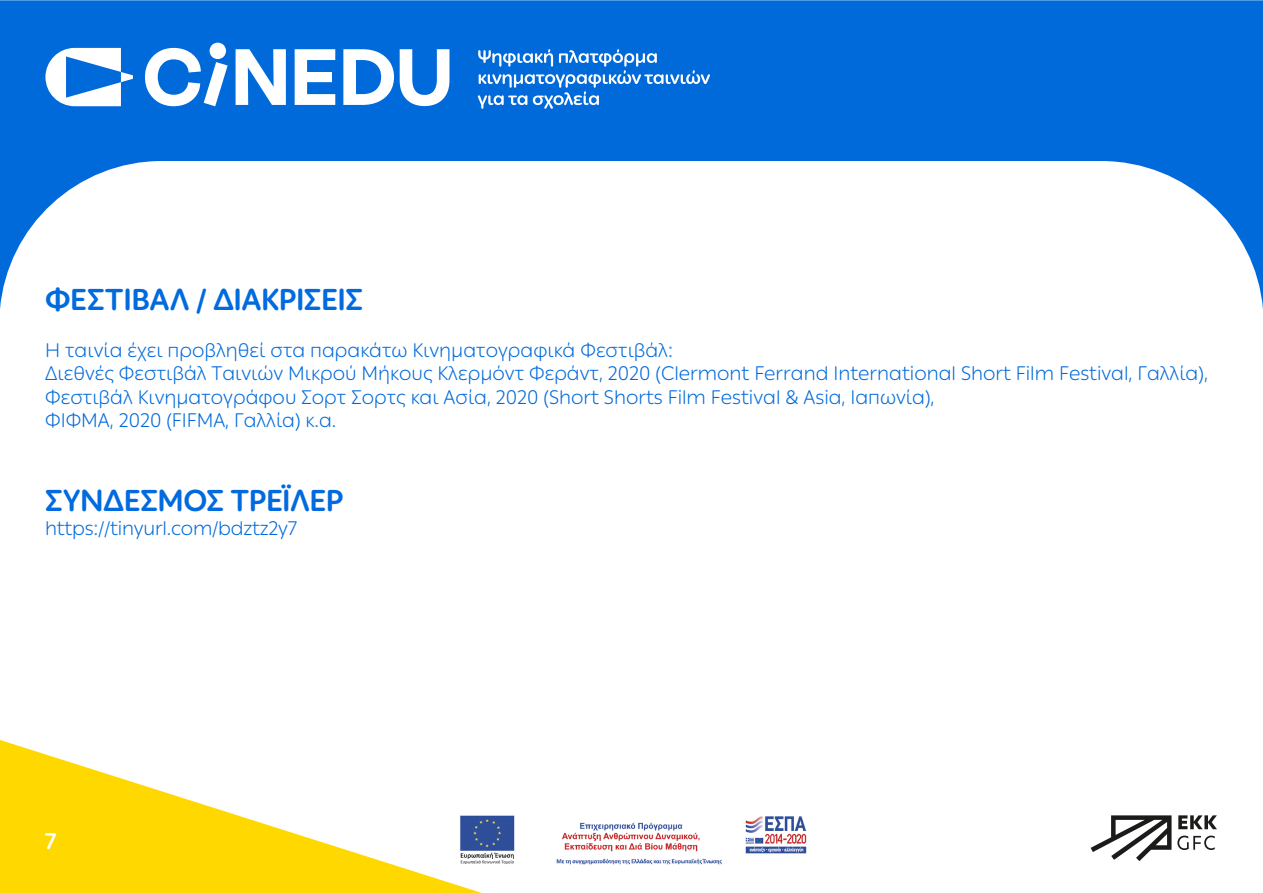
<style>
.page{position:relative;width:1263px;height:893px;background:#fff}
.page>*{position:absolute;margin:0;border:0;box-sizing:border-box;transform-origin:0 0}
.t1{font:700 30px "Ping Round LCG";letter-spacing:-.01em;color:#006ade}
.t2{font:700 22.5px "Ping Round LCG";color:#fff}
.t3{font:300 19.5px/23.4px "Ping Round LCG";color:#006adb}
</style>
<div class="page">
<svg style="left:0;top:0;width:1263px;height:309px"></svg>
<svg style="left:0;top:740px;width:482px;height:153px;fill:#ffd800"></svg>
<svg style="left:45px;top:48px;width:88px;height:58px"></svg>
<svg style="left:145px;top:43px;width:83px;height:63px"></svg>
<svg style="left:236px;top:49px;width:50px;height:56px"></svg>
<svg style="left:295px;top:49px;width:40px;height:56px"></svg>
<svg style="left:343px;top:49px;width:51px;height:56px"></svg>
<svg style="left:400px;top:49px;width:49px;height:57px"></svg>
<svg style="left:478px;top:49px;width:232px;height:60px;background:#2f85e1"></svg>
<svg style="left:1091px;top:815px;width:80px;height:46px"></svg>
<svg style="left:1178px;top:815px;width:39px;height:14px"></svg>
<svg style="left:1177px;top:836px;width:38px;height:14px"></svg>
<img style="left:457px;top:814px;width:350px;height:52px">
<h1 class="t1" style="left:45px;top:276px;width:319px">ΦΕΣΤΙΒΑΛ / ΔΙΑΚΡΙΣΕΙΣ</h1>
<p class="t3" style="left:45px;top:338px;width:1164px">Η ταινία έχει προβληθεί στα παρακάτω Κινηματογραφικά Φεστιβάλ:<br>Διεθνές Φεστιβάλ Ταινιών Μικρού Μήκους Κλερμόντ Φεράντ, 2020 (Clermont Ferrand International Short Film Festival, Γαλλία), Φεστιβάλ Κινηματογράφου Σορτ Σορτς και Ασία, 2020 (Short Shorts Film Festival &amp; Asia, Ιαπωνία),<br>ΦΙΦΜΑ, 2020 (FIFMA, Γαλλία) κ.α.</p>
<h1 class="t1" style="left:45px;top:477px;width:300px">ΣΥΝΔΕΣΜΟΣ ΤΡΕΪΛΕΡ</h1>
<p class="t3" style="left:45px;top:515px;width:254px">https://tinyurl.com/bdztz2y7</p>
<p class="t2" style="left:45px;top:824px;width:13px">7</p>
</div>
